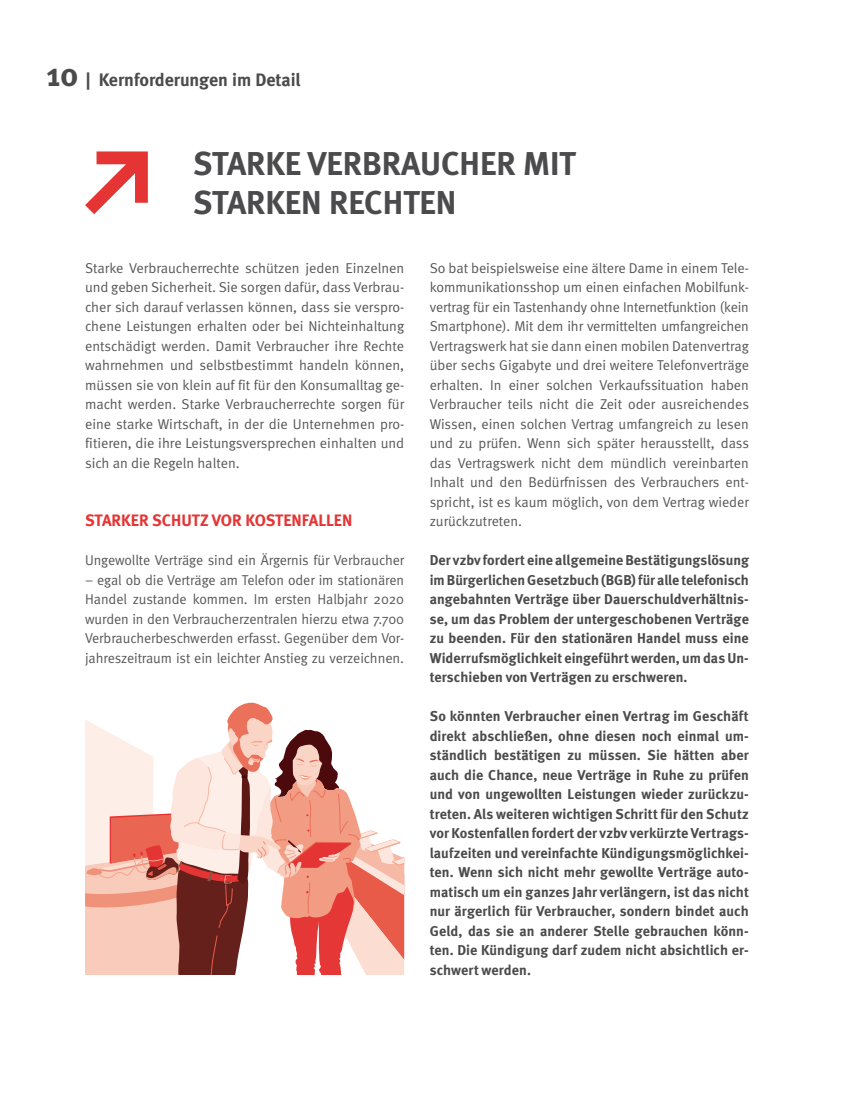
<style>
.page{position:relative;width:851px;height:1106px;background:#fff}
.page>*{position:absolute;margin:0;border:0;box-sizing:border-box;transform-origin:0 0}
.t1{font:700 33px/39px "Meta";color:#4b4b4d}
.t2{font:700 18px "Meta";color:#4b4b4d}
.t3{font:700 16.5px "Meta";color:#e53434}
.t4{font:14.25px/19.5px "Meta Normal";letter-spacing:-.005em;color:#58585a;text-align:justify}
.t5{font:700 14.25px/19.5px "Meta";color:#4b4b4d;text-align:justify}
.s1{font-size:33px}
</style>
<div class="page">
<svg style="left:85px;top:702px;width:319px;height:273px"></svg>
<svg style="left:85px;top:151px;width:63px;height:63px"></svg>
<p class="t2" style="left:46px;top:69px;width:256px"><span class="s1">10</span> | Kernforderungen im Detail</p>
<h1 class="t1" style="left:193px;top:144px;width:384px">STARKE VERBRAUCHER MIT<br>STARKEN RECHTEN</h1>
<p class="t4" style="left:85px;top:258px;width:320px">Starke Verbraucherrechte schützen jeden Einzelnen und geben Sicherheit. Sie sorgen dafür, dass Verbrau&shy;cher sich darauf verlassen können, dass sie verspro&shy;chene Leistungen erhalten oder bei Nichteinhaltung entschädigt werden. Damit Verbraucher ihre Rechte wahrnehmen und selbstbestimmt handeln können, müssen sie von klein auf fit für den Konsumalltag ge&shy;macht werden. Starke Verbraucherrechte sorgen für eine starke Wirtschaft, in der die Unternehmen pro&shy;fitieren, die ihre Leistungsversprechen einhalten und sich an die Regeln halten.</p>
<p class="t3" style="left:85px;top:511px;width:269px">STARKER SCHUTZ VOR KOSTENFALLEN</p>
<p class="t4" style="left:85px;top:550px;width:320px">Ungewollte Verträge sind ein Ärgernis für Verbraucher</p>
<p class="t4" style="left:85px;top:570px;width:320px">– egal ob die Verträge am Telefon oder im stationären Handel zustande kommen. Im ersten Halbjahr 2020 wurden in den Verbraucherzentralen hierzu etwa 7.700<br>Verbraucherbeschwerden erfasst. Gegenüber dem Vor‑ jahreszeitraum ist ein leichter Anstieg zu verzeichnen.</p>
<p class="t4" style="left:429px;top:258px;width:321px">So bat beispielsweise eine ältere Dame in einem Tele‑ kommunikationsshop um einen einfachen Mobilfunk‑ vertrag für ein Tastenhandy ohne Internetfunktion (kein Smartphone). Mit dem ihr vermittelten umfangreichen Vertragswerk hat sie dann einen mobilen Datenvertrag über sechs Gigabyte und drei weitere Telefonverträge erhalten. In einer solchen Verkaufssituation haben Verbraucher teils nicht die Zeit oder ausreichendes Wissen, einen solchen Vertrag umfangreich zu lesen und zu prüfen. Wenn sich später herausstellt, dass das Vertragswerk nicht dem mündlich vereinbarten Inhalt und den Bedürfnissen des Verbrauchers ent&shy;spricht, ist es kaum möglich, von dem Vertrag wieder zurückzutreten.</p>
<p class="t5" style="left:429px;top:550px;width:320px">Der vzbv fordert eine allgemeine Bestätigungslösung im Bürgerlichen Gesetzbuch (BGB) für alle telefonisch angebahnten Verträge über Dauerschuldverhältnis&shy;se, um das Problem der untergeschobenen Verträge zu beenden. Für den stationären Handel muss eine Widerrufsmöglichkeit eingeführt werden, um das Un&shy;terschieben von Verträgen zu erschweren.</p>
<p class="t5" style="left:429px;top:706px;width:320px">So könnten Verbraucher einen Vertrag im Geschäft direkt abschließen, ohne diesen noch einmal um&shy;ständlich bestätigen zu müssen. Sie hätten aber auch die Chance, neue Verträge in Ruhe zu prüfen und von ungewollten Leistungen wieder zurückzu&shy;treten. Als weiteren wichtigen Schritt für den Schutz vor Kostenfallen fordert der vzbv verkürzte Vertrags&shy;laufzeiten und vereinfachte Kündigungsmöglichkei&shy;ten. Wenn sich nicht mehr gewollte Verträge auto&shy;matisch um ein ganzes Jahr verlängern, ist das nicht nur ärgerlich für Verbraucher, sondern bindet auch Geld, das sie an anderer Stelle gebrauchen könn&shy;ten. Die Kündigung darf zudem nicht absichtlich er&shy;schwert werden.</p>
</div>
